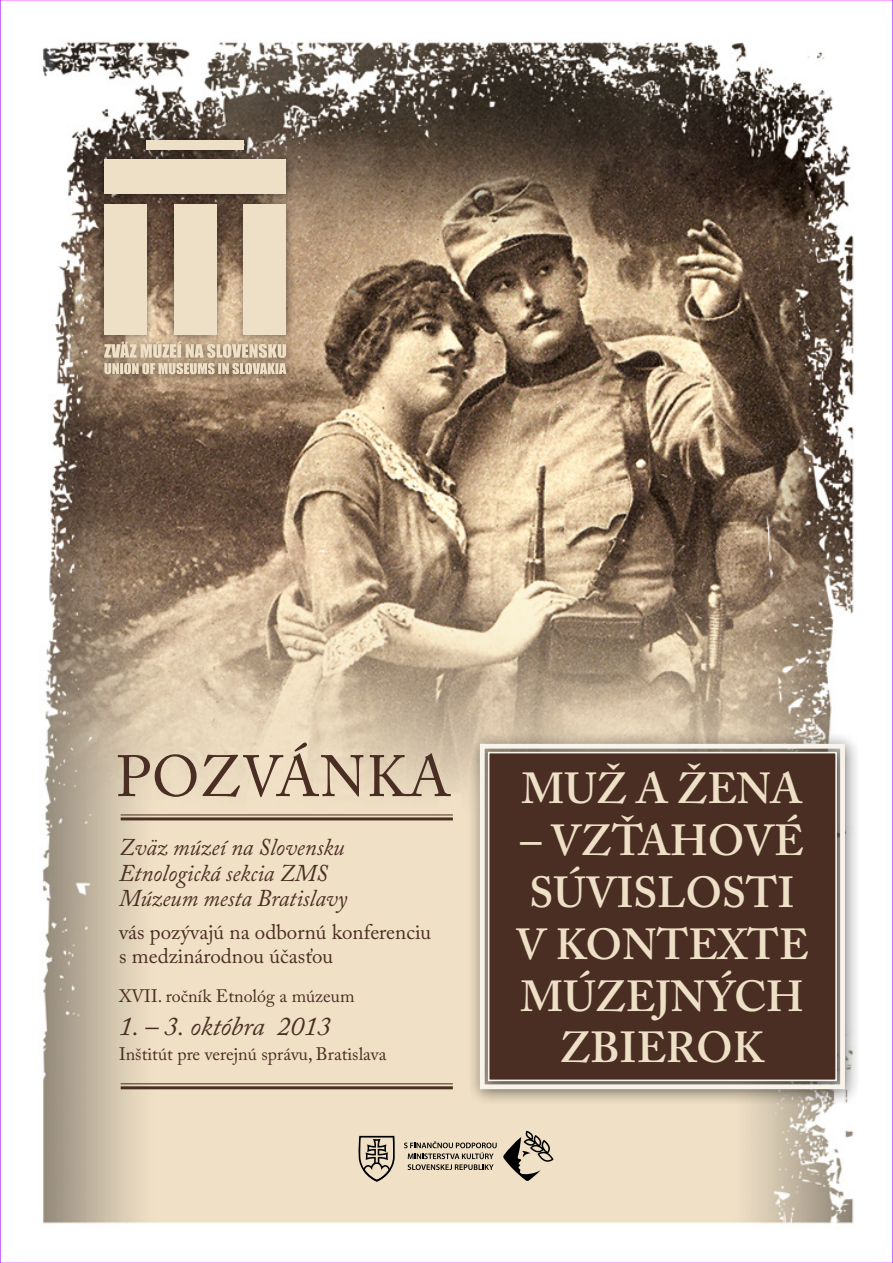
<style>
.page{position:relative;width:893px;height:1263px;background:#fff}
.page>*{position:absolute;margin:0;border:0;box-sizing:border-box;transform-origin:0 0}
.t1{font:57.75px "Adobe Caslon Pro";letter-spacing:.015em;color:#4b2e23}
.t2{font:600 43.2px/51.8px "Adobe Caslon Pro";color:#eee0c6;text-align:center}
.t3{font:italic 27px "Adobe Caslon Pro";color:#4b2e23}
.t4{font:italic 24px/25.5px "Adobe Caslon Pro";color:#4b2e23;scale:.95 1}
.t5{font:21px/24px "Adobe Caslon Pro";color:#4b2e23}
.t6{font:18px "Adobe Caslon Pro";color:#4b2e23}
</style>
<div class="page">
<img style="left:42px;top:41px;width:812px;height:1183px">
<div style="left:95px;top:131px;width:200px;height:252px;background:#000;opacity:.5"></div>
<div style="left:105px;top:204px;width:42px;height:130px;background:#eee0c6"></div>
<div style="left:104px;top:160px;width:182px;height:34px;background:#eee0c6"></div>
<svg style="left:104px;top:342px;width:182px;height:32px;background:#cbb99f"></svg>
<div style="left:147px;top:140px;width:97px;height:10px;background:#eee0c6"></div>
<div style="left:174px;top:204px;width:42px;height:130px;background:#eee0c6"></div>
<div style="left:243px;top:204px;width:43px;height:130px;background:#eee0c6"></div>
<hr style="left:121px;top:817px;width:332px;height:3px;background:#4b2e23">
<hr style="left:121px;top:814px;width:332px;height:1px;background:#4b2e23">
<div style="left:467px;top:731px;width:394px;height:373px;background:#000;opacity:.7"></div>
<svg style="left:477px;top:741px;width:370px;height:350px;background:#cbc4b9"></svg>
<div style="left:487px;top:751px;width:351px;height:331px;background:#4b2e23"></div>
<div style="left:358px;top:1131px;width:196px;height:50px;background:#f0e0c6"></div>
<svg style="left:503px;top:1131px;width:51px;height:50px"></svg>
<svg style="left:358px;top:1136px;width:37px;height:45px"></svg>
<svg style="left:404px;top:1141px;width:93px;height:29px"></svg>
<hr style="left:121px;top:1086px;width:332px;height:3px;background:#4b2e23">
<hr style="left:121px;top:1083px;width:332px;height:1px;background:#4b2e23">
<hr style="left:0;top:0;width:1px;height:1263px;background:#93f">
<hr style="left:892px;top:0;width:1px;height:1263px;background:#93f">
<h1 class="t1" style="left:116px;top:742px;width:336px">Pozvánka</h1>
<p class="t4" style="left:119px;top:834px;width:242px">Zväz múzeí na Slovensku<br>Etnologická sekcia ZMS<br>Múzeum mesta Bratislavy</p>
<p class="t5" style="left:119px;top:920px;width:314px">vás pozývajú na odbornú konferenciu s medzinárodnou účasťou</p>
<p class="t6" style="left:119px;top:985px;width:237px">XVII. ročník Etnológ a múzeum</p>
<p class="t3" style="left:119px;top:1010px;width:213px">1. – 3. októbra 2013</p>
<p class="t6" style="left:119px;top:1044px;width:269px">Inštitút pre verejnú správu, Bratislava</p>
<h2 class="t2" style="left:521px;top:763px;width:283px">MUŽ A ŽENA</h2>
<h2 class="t2" style="left:515px;top:814px;width:295px">– VZŤAHOVÉ<br>SÚVISLOSTI<br>V KONTEXTE<br>MÚZEJNÝCH<br>ZBIEROK</h2>
</div>
